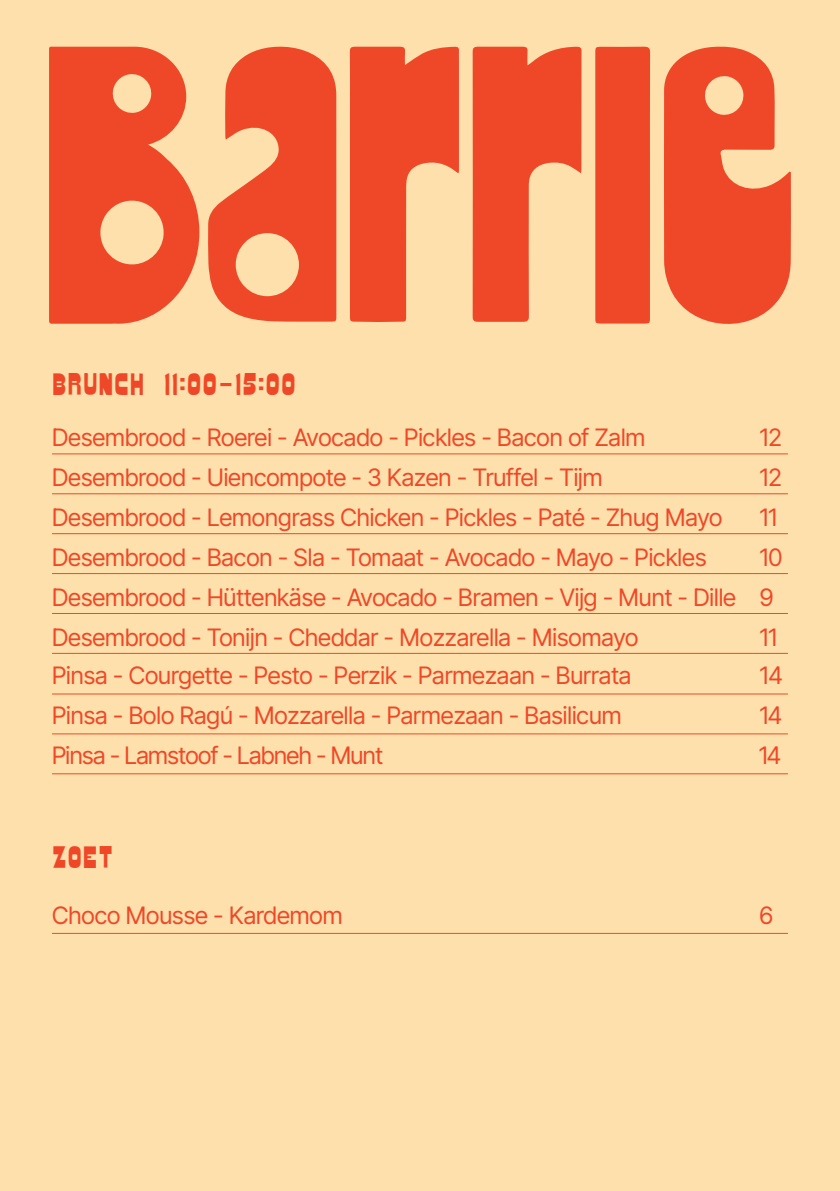
<style>
.page{position:relative;width:840px;height:1191px;background:#fff}
.page>*{position:absolute;margin:0;border:0;box-sizing:border-box;transform-origin:0 0}
.t1{font:700 34px "Fungus";letter-spacing:.025em;color:#ef4829}
.t2{font:24px/40px "Inter Tight";color:#ef4829}
.t3{font:24px "Inter Tight";letter-spacing:-.02em;color:#ef4829}
.s1{font-family:"Inter V";font-weight:400}
</style>
<div class="page">
<div style="left:0;top:0;width:839px;height:1191px;background:#fee0ac"></div>
<hr style="left:52px;top:493px;width:735px;height:1px;background:#ef482c">
<hr style="left:52px;top:533px;width:735px;height:1px;background:#ef482c">
<hr style="left:52px;top:573px;width:735px;height:1px;background:#ef482c">
<hr style="left:52px;top:453px;width:735px;height:1px;background:#ef482c">
<hr style="left:52px;top:653px;width:735px;height:1px;background:#ef482c">
<hr style="left:52px;top:613px;width:735px;height:1px;background:#ef482c">
<hr style="left:52px;top:733px;width:735px;height:1px;background:#ef482c">
<hr style="left:52px;top:773px;width:735px;height:1px;background:#ef482c">
<hr style="left:52px;top:693px;width:735px;height:1px;background:#ef482c">
<hr style="left:52px;top:933px;width:735px;height:1px;background:#ef482c">
<svg style="left:663px;top:46px;width:127px;height:288px"></svg>
<svg style="left:349px;top:47px;width:110px;height:276px"></svg>
<svg style="left:472px;top:47px;width:109px;height:275px"></svg>
<div style="left:595px;top:47px;width:54px;height:276px;background:#ef4829"></div>
<svg style="left:208px;top:39px;width:128px;height:283px"></svg>
<svg style="left:49px;top:47px;width:150px;height:277px;fill:#ef4829"></svg>
<h1 class="t1" style="left:52px;top:363px;width:245px">BRUNCH 11:00<span class="s1">-</span>15:00</h1>
<p class="t2" style="left:52px;top:416px;width:594px">Desembrood - Roerei - Avocado - Pickles - Bacon of Zalm</p>
<p class="t2" style="left:759px;top:416px;width:23px">12</p>
<p class="t2" style="left:52px;top:456px;width:551px">Desembrood - Uiencompote - 3 Kazen - Truffel - Tijm</p>
<p class="t2" style="left:759px;top:456px;width:23px">12</p>
<p class="t2" style="left:52px;top:496px;width:671px">Desembrood - Lemongrass Chicken - Pickles - Paté - Zhug Mayo</p>
<p class="t2" style="left:759px;top:496px;width:19px">11</p>
<p class="t2" style="left:52px;top:536px;width:655px">Desembrood - Bacon - Sla - Tomaat - Avocado - Mayo - Pickles</p>
<p class="t2" style="left:52px;top:536px;width:731px;text-indent:707px">10<br>Desembrood - Hüttenkäse - Avocado - Bramen - Vijg - Munt - Dille 9<br>Desembrood - Tonijn - Cheddar - Mozzarella - Misomayo</p>
<p class="t2" style="left:759px;top:616px;width:19px">11</p>
<p class="t2" style="left:52px;top:654px;width:580px">Pinsa - Courgette - Pesto - Perzik - Parmezaan - Burrata</p>
<p class="t2" style="left:759px;top:654px;width:24px">14</p>
<p class="t2" style="left:52px;top:694px;width:570px">Pinsa - Bolo Ragú - Mozzarella - Parmezaan - Basilicum</p>
<p class="t2" style="left:759px;top:694px;width:24px">14</p>
<p class="t3" style="left:52px;top:737px;width:332px">Pinsa - Lamstoof - Labneh - Munt</p>
<p class="t2" style="left:758px;top:734px;width:23px">14</p>
<h1 class="t1" style="left:52px;top:836px;width:62px">ZOET</h1>
<p class="t2" style="left:52px;top:894px;width:292px">Choco Mousse - Kardemom</p>
<p class="t2" style="left:759px;top:894px;width:15px">6</p>
</div>
